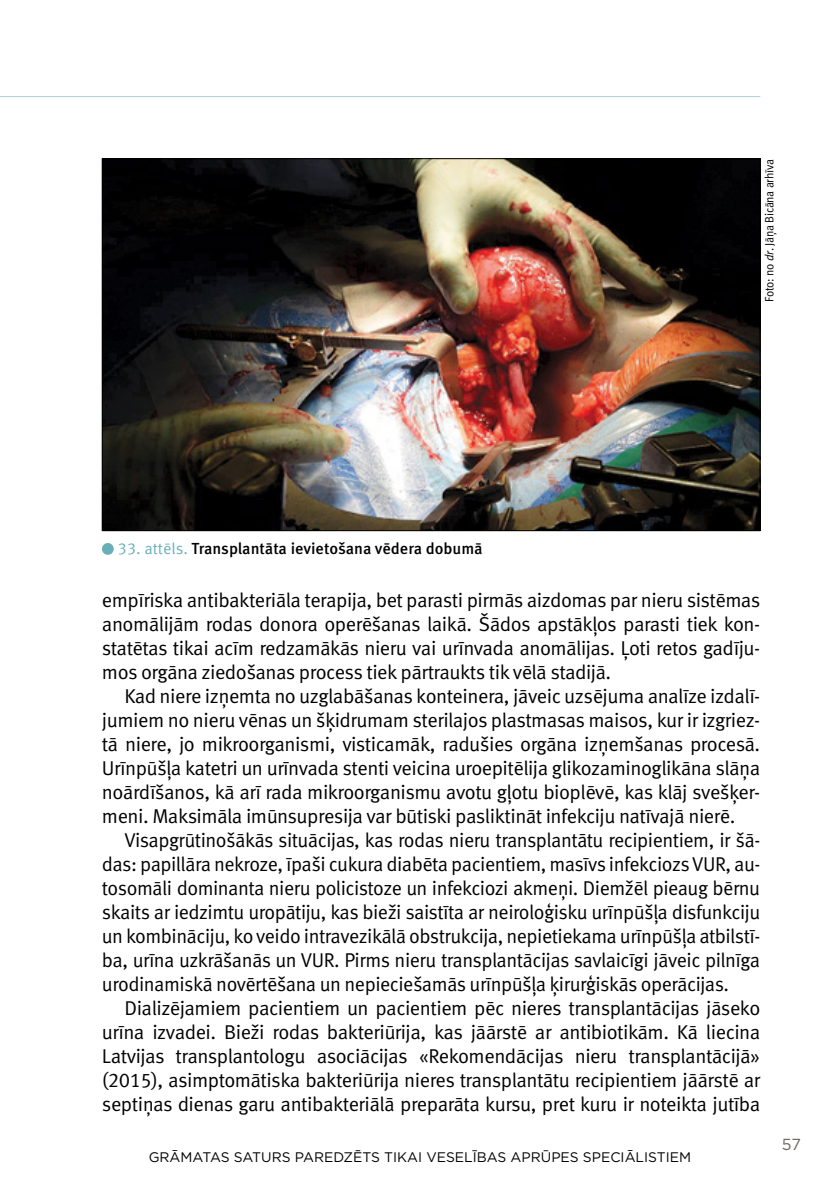
<style>
.page{position:relative;width:840px;height:1191px;background:#fff}
.page>*{position:absolute;margin:0;border:0;box-sizing:border-box;transform-origin:0 0}
.t1{font:20px/24px "Meta Pro";letter-spacing:-.025em;color:#000;text-align:justify}
.t2{font:500 16px "Meta Pro";color:#000}
.t3{font:16px "Gotham";color:#72635d}
.t4{font:13.8px "Gotham";color:#000}
.t5{font:12px "Meta Pro";letter-spacing:-.02em;color:#000;scale:.95 1}
.s1{font-weight:400;color:#69afb9}
.s2{font-style:italic}
</style>
<div class="page">
<hr style="left:0;top:96px;width:759px;height:1px;background:#aed2d7">
<img style="left:104px;top:160px;width:653px;height:369px">
<div style="left:102px;top:543px;width:12px;height:12px;background:#69afb9;border-radius:50%"></div>
<p class="t2" style="left:118px;top:539px;width:366px"><span class="s1">33. attēls.</span> transplantāta ievietošana vēdera dobumā</p>
<p class="t5" style="left:761px;top:302px;width:152px;rotate:-90deg">foto: no <span class="s2">dr</span>. Jāņa bicāna arhīva</p>
<p class="t1" style="left:102px;top:588px;width:659px">empīriska antibakteriāla terapija, bet parasti pirmās aizdomas par nieru sistēmas anomālijām rodas donora operēšanas laikā. Šādos apstākļos parasti tiek kon&shy;statētas tikai acīm redzamākās nieru vai urīnvada anomālijas. ļoti retos gadīju&shy;mos orgāna ziedošanas process tiek pārtraukts tik vēlā stadijā.</p>
<p class="t1" style="left:102px;top:684px;width:659px;text-indent:23px">Kad niere izņemta no uzglabāšanas konteinera, jāveic uzsējuma analīze izdalī&shy;jumiem no nieru vēnas un šķidrumam sterilajos plastmasas maisos, kur ir izgriez&shy;tā niere, jo mikroorganismi, visticamāk, radušies orgāna izņemšanas procesā.<br>Urīnpūšļa katetri un urīnvada stenti veicina uroepitēlija glikozaminoglikāna slāņa noārdīšanos, kā arī rada mikroorganismu avotu gļotu bioplēvē, kas klāj svešķer&shy;meni. maksimāla imūnsupresija var būtiski pasliktināt infekciju natīvajā nierē.</p>
<p class="t1" style="left:102px;top:828px;width:659px;text-indent:23px">Visapgrūtinošākās situācijas, kas rodas nieru transplantātu recipientiem, ir šā&shy;das: papillāra nekroze, īpaši cukura diabēta pacientiem, masīvs infekciozs VUr, au&shy;tosomāli dominanta nieru policistoze un infekciozi akmeņi. Diemžēl pieaug bērnu skaits ar iedzimtu uropātiju, kas bieži saistīta ar neiroloģisku urīnpūšļa disfunkciju un kombināciju, ko veido intravezikālā obstrukcija, nepietiekama urīnpūšļa atbilstī&shy;ba, urīna uzkrāšanās un VUr. Pirms nieru transplantācijas savlaicīgi jāveic pilnīga urodinamiskā novērtēšana un nepieciešamās urīnpūšļa ķirurģiskās operācijas.</p>
<p class="t1" style="left:102px;top:996px;width:659px;text-indent:23px">Dializējamiem pacientiem un pacientiem pēc nieres transplantācijas jāseko urīna izvadei. bieži rodas bakteriūrija, kas jāārstē ar antibiotikām. Kā liecina latvijas transplantologu asociācijas «rekomendācijas nieru transplantācijā» (2015), asimptomātiska bakteriūrija nieres transplantātu recipientiem jāārstē ar septiņas dienas garu antibakteriālā preparāta kursu, pret kuru ir noteikta jutība</p>
<p class="t4" style="left:149px;top:1148px;width:543px">GRĀMATAS SATURS PAREDZĒTS TIKAI VESELĪBAS APRŪPES SPECIĀLISTIEM</p>
<p class="t3" style="left:781px;top:1134px;width:21px">57</p>
</div>
